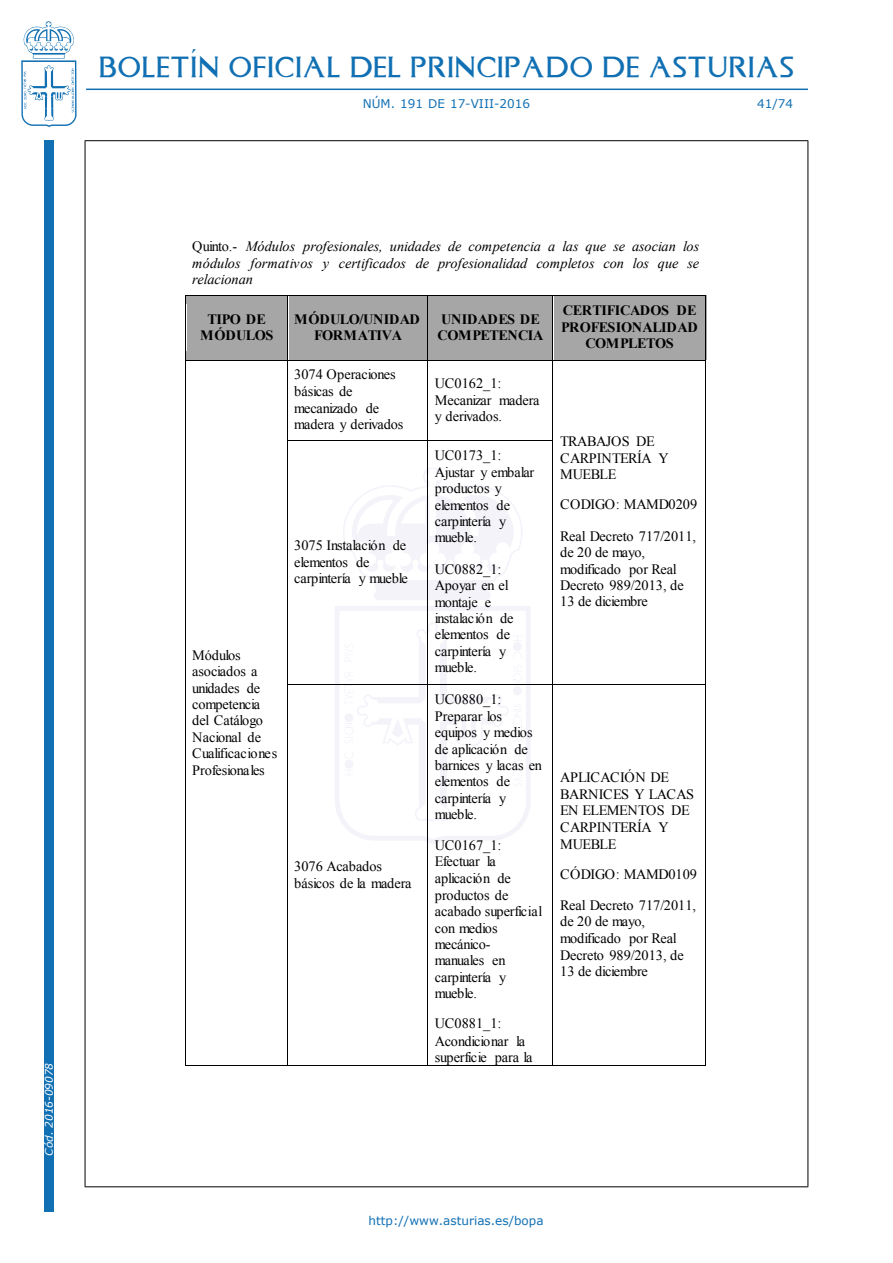
<style>
.page{position:relative;width:893px;height:1263px;background:#fff}
.page>*{position:absolute;margin:0;border:0;box-sizing:border-box;transform-origin:0 0}
.t1{font:24px "Asturica";letter-spacing:.05em;color:#1170b3}
.t2{font:14.25px/16.5px "Times New Roman";letter-spacing:-.005em;color:#000}
.t3{font:italic 14.25px/16px "Times New Roman";color:#000;text-align:justify}
.t4{font:700 14.25px/16.2px "Times New Roman";letter-spacing:-.03em;color:#000;text-align:center}
.t5{font:14.25px/16.5px "Times New Roman";letter-spacing:-.035em;color:#000}
.t6{font:12px "Verdana";color:#1170b3}
.t7{font:italic 10.5px "Verdana";color:#fff}
.s1{font-style:normal}
</style>
<div class="page">
<div style="left:44px;top:140px;width:10px;height:1072px;background:#1170b3"></div>
<svg style="left:21px;top:21px;width:56px;height:106px"></svg>
<hr style="left:86px;top:89px;width:722px;height:1px;background:#1170b3">
<hr style="left:85px;top:140px;width:723px;height:1px;background:#000">
<hr style="left:85px;top:1186px;width:723px;height:1px;background:#000">
<hr style="left:85px;top:141px;width:1px;height:1045px;background:#000">
<hr style="left:807px;top:141px;width:1px;height:1045px;background:#000">
<svg style="left:335px;top:468px;width:195px;height:376px"></svg>
<div style="left:187px;top:295px;width:101px;height:9px;background:#a6a6a6"></div>
<div style="left:187px;top:304px;width:5px;height:47px;background:#a6a6a6"></div>
<div style="left:282px;top:304px;width:6px;height:47px;background:#a6a6a6"></div>
<div style="left:187px;top:351px;width:101px;height:9px;background:#a6a6a6"></div>
<div style="left:192px;top:304px;width:90px;height:23px;background:#a6a6a6"></div>
<div style="left:192px;top:327px;width:90px;height:24px;background:#a6a6a6"></div>
<div style="left:289px;top:295px;width:140px;height:9px;background:#a6a6a6"></div>
<div style="left:289px;top:304px;width:5px;height:47px;background:#a6a6a6"></div>
<div style="left:422px;top:304px;width:7px;height:47px;background:#a6a6a6"></div>
<div style="left:289px;top:351px;width:140px;height:9px;background:#a6a6a6"></div>
<div style="left:294px;top:304px;width:128px;height:23px;background:#a6a6a6"></div>
<div style="left:294px;top:327px;width:128px;height:24px;background:#a6a6a6"></div>
<div style="left:429px;top:295px;width:124px;height:9px;background:#a6a6a6"></div>
<div style="left:429px;top:304px;width:6px;height:47px;background:#a6a6a6"></div>
<div style="left:547px;top:304px;width:6px;height:47px;background:#a6a6a6"></div>
<div style="left:429px;top:351px;width:124px;height:9px;background:#a6a6a6"></div>
<div style="left:435px;top:304px;width:112px;height:23px;background:#a6a6a6"></div>
<div style="left:435px;top:327px;width:112px;height:24px;background:#a6a6a6"></div>
<div style="left:554px;top:295px;width:6px;height:65px;background:#a6a6a6"></div>
<div style="left:700px;top:295px;width:6px;height:65px;background:#a6a6a6"></div>
<div style="left:560px;top:295px;width:140px;height:24px;background:#a6a6a6"></div>
<div style="left:560px;top:319px;width:140px;height:17px;background:#a6a6a6"></div>
<div style="left:560px;top:336px;width:140px;height:24px;background:#a6a6a6"></div>
<hr style="left:186px;top:295px;width:101px;height:1px;background:#000">
<hr style="left:288px;top:295px;width:139px;height:1px;background:#000">
<hr style="left:428px;top:295px;width:124px;height:1px;background:#000">
<hr style="left:553px;top:295px;width:152px;height:1px;background:#000">
<hr style="left:185px;top:296px;width:1px;height:64px;background:#000">
<hr style="left:287px;top:296px;width:1px;height:64px;background:#000">
<hr style="left:427px;top:296px;width:1px;height:64px;background:#000">
<hr style="left:552px;top:296px;width:1px;height:64px;background:#000">
<hr style="left:705px;top:296px;width:1px;height:64px;background:#000">
<hr style="left:186px;top:360px;width:101px;height:1px;background:#000">
<hr style="left:288px;top:360px;width:139px;height:1px;background:#000">
<hr style="left:428px;top:360px;width:124px;height:1px;background:#000">
<hr style="left:553px;top:360px;width:152px;height:1px;background:#000">
<hr style="left:185px;top:361px;width:1px;height:79px;background:#000">
<hr style="left:287px;top:361px;width:1px;height:79px;background:#000">
<hr style="left:427px;top:361px;width:1px;height:79px;background:#000">
<hr style="left:552px;top:361px;width:1px;height:79px;background:#000">
<hr style="left:705px;top:361px;width:1px;height:79px;background:#000">
<hr style="left:288px;top:440px;width:139px;height:1px;background:#000">
<hr style="left:428px;top:440px;width:124px;height:1px;background:#000">
<hr style="left:185px;top:441px;width:1px;height:243px;background:#000">
<hr style="left:287px;top:441px;width:1px;height:243px;background:#000">
<hr style="left:427px;top:441px;width:1px;height:243px;background:#000">
<hr style="left:552px;top:441px;width:1px;height:243px;background:#000">
<hr style="left:705px;top:441px;width:1px;height:243px;background:#000">
<hr style="left:288px;top:684px;width:139px;height:1px;background:#000">
<hr style="left:428px;top:684px;width:124px;height:1px;background:#000">
<hr style="left:553px;top:684px;width:152px;height:1px;background:#000">
<hr style="left:185px;top:685px;width:1px;height:380px;background:#000">
<hr style="left:186px;top:1065px;width:101px;height:1px;background:#000">
<hr style="left:287px;top:685px;width:1px;height:380px;background:#000">
<hr style="left:288px;top:1065px;width:139px;height:1px;background:#000">
<hr style="left:427px;top:685px;width:1px;height:380px;background:#000">
<hr style="left:428px;top:1065px;width:124px;height:1px;background:#000">
<hr style="left:552px;top:685px;width:1px;height:380px;background:#000">
<hr style="left:553px;top:1065px;width:152px;height:1px;background:#000">
<hr style="left:705px;top:685px;width:1px;height:380px;background:#000">
<h1 class="t1" style="left:99px;top:49px;width:696px">BOLETÍN OFICIAL DEL PRINCIPADO DE ASTURIAS</h1>
<p class="t6" style="left:363px;top:96px;width:169px">núm. 191 de 17-viii-2016</p>
<p class="t6" style="left:757px;top:96px;width:37px">41/74</p>
<p class="t7" style="left:42px;top:1155px;width:94px;rotate:-90deg">Cód. 2016-09078</p>
<p class="t3" style="left:192px;top:238px;width:509px"><span class="s1">Quinto.-</span> Módulos profesionales, unidades de competencia a las que se asocian los módulos formativos y certificados de profesionalidad completos con los que se relacionan</p>
<p class="t4" style="left:200px;top:311px;width:75px">TIPO DE<br>MÓDULOS</p>
<p class="t4" style="left:294px;top:311px;width:127px">MÓDULO/UNIDAD<br>FORMATIVA</p>
<p class="t4" style="left:438px;top:311px;width:108px;text-align:left">UNIDADES DE<br>COMPETENCIA</p>
<p class="t4" style="left:561px;top:302px;width:138px">CERTIFICADOS DE<br>PROFESIONALIDAD<br>COMPLETOS</p>
<p class="t2" style="left:192px;top:646px;width:87px">Módulos asociados a unidades de competencia del Catálogo<br>Nacional de<br>Cualificaciones<br>Profesionales</p>
<p class="t2" style="left:294px;top:366px;width:111px">3074 Operaciones básicas de mecanizado de madera y derivados</p>
<p class="t2" style="left:435px;top:374px;width:106px">UC0162_1:<br>Mecanizar madera y derivados.</p>
<p class="t2" style="left:294px;top:536px;width:115px">3075 Instalación de elementos de carpintería y mueble</p>
<p class="t2" style="left:294px;top:857px;width:119px;line-height:17px">3076 Acabados básicos de la madera</p>
<p class="t2" style="left:435px;top:447px;width:101px">UC0173_1:<br>Ajustar y embalar productos y elementos de carpintería y mueble.</p>
<p class="t2" style="left:435px;top:561px;width:80px">UC0882_1:<br>Apoyar en el montaje e instalación de elementos de carpintería y mueble.</p>
<p class="t2" style="left:435px;top:690px;width:109px">UC0880_1:<br>Preparar los equipos y medios de aplicación de barnices y lacas en elementos de carpintería y mueble.</p>
<p class="t2" style="left:435px;top:837px;width:109px">UC0167_1:<br>Efectuar la aplicación de productos de acabado superficial con medios mecánico&shy;manuales en carpintería y mueble.</p>
<p class="t2" style="left:435px;top:1015px;width:99px">UC0881_1:<br>Acondicionar la superficie para la</p>
<p class="t5" style="left:560px;top:432px;width:110px">TRABAJOS DE<br>CARPINTERÍA Y<br>MUEBLE</p>
<p class="t2" style="left:560px;top:489px;width:138px;line-height:31.3px">CODIGO: MAMD0209<br>Real Decreto 717/2011,</p>
<p class="t2" style="left:560px;top:543px;width:125px">de 20 de mayo, modificado por Real<br>Decreto 989/2013, de<br>13 de diciembre</p>
<p class="t5" style="left:560px;top:769px;width:135px">APLICACIÓN DE<br>BARNICES Y LACAS<br>EN ELEMENTOS DE<br>CARPINTERÍA Y<br>MUEBLE</p>
<p class="t2" style="left:560px;top:858px;width:138px;line-height:31.3px">CÓDIGO: MAMD0109<br>Real Decreto 717/2011,</p>
<p class="t2" style="left:560px;top:913px;width:125px">de 20 de mayo, modificado por Real<br>Decreto 989/2013, de<br>13 de diciembre</p>
<p class="t6" style="left:369px;top:1213px;width:177px">http://www.asturias.es/bopa</p>
</div>
